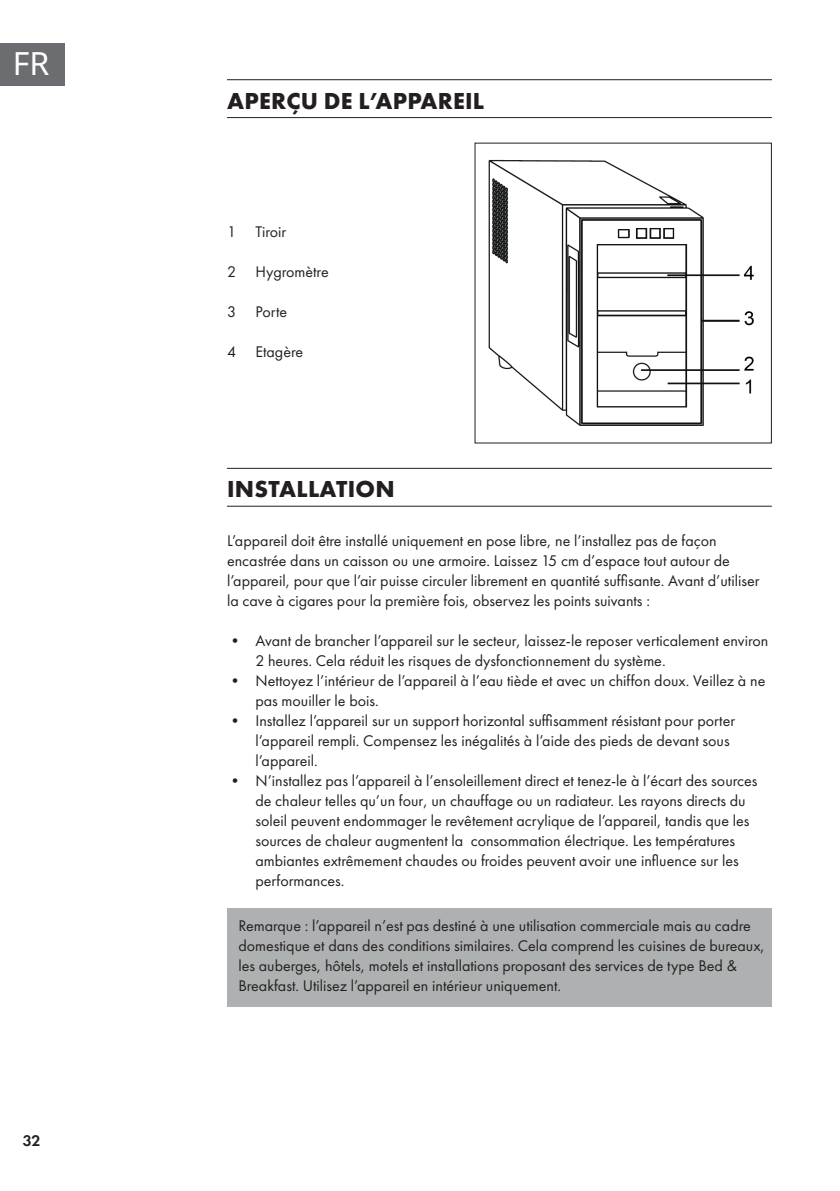
<style>
.page{position:relative;width:840px;height:1191px;background:#fff}
.page>*{position:absolute;margin:0;border:0;box-sizing:border-box;transform-origin:0 0}
.t1{font:32px "Noto Sans";color:#fff}
.t2{font:700 24px "Futura PTW08";letter-spacing:.01em;color:#231f20}
.t3{font:16px/20px "Futura PTW08";color:#231f20}
.t4{font:600 16px "Futura PTW08";color:#231f20}
</style>
<div class="page">
<div style="left:0;top:43px;width:65px;height:42px;background:#6c6d70"></div>
<hr style="left:227px;top:79px;width:544px;height:1px;background:#231f20">
<hr style="left:227px;top:117px;width:544px;height:1px;background:#231f20">
<hr style="left:227px;top:468px;width:544px;height:1px;background:#231f20">
<hr style="left:227px;top:506px;width:544px;height:1px;background:#231f20">
<div style="left:227px;top:908px;width:544px;height:98px;background:#aeb1b1"></div>
<img style="left:488px;top:159px;width:266px;height:267px">
<h1 class="t1" style="left:13px;top:41px;width:38px">FR</h1>
<p class="t4" style="left:23px;top:1130px;width:19px">32</p>
<h2 class="t2" style="left:227px;top:85px;width:258px">APERÇU DE L’APPAREIL</h2>
<p class="t3" style="left:227px;top:221px;width:61px">1 Tiroir</p>
<p class="t3" style="left:227px;top:261px;width:103px">2 Hygromètre</p>
<p class="t3" style="left:227px;top:301px;width:62px">3 Porte</p>
<p class="t3" style="left:227px;top:341px;width:78px">4 Etagère</p>
<h2 class="t2" style="left:227px;top:474px;width:169px">INSTALLATION</h2>
<p class="t3" style="left:227px;top:530px;width:533px">L’appareil doit être installé uniquement en pose libre, ne l’installez pas de façon encastrée dans un caisson ou une armoire. Laissez 15 cm d’espace tout autour de l’appareil, pour que l’air puisse circuler librement en quantité suffisante. Avant d’utiliser la cave à cigares pour la première fois, observez les points suivants :</p>
<p class="t3" style="left:255px;top:630px;width:514px;text-indent:-28px">• Avant de brancher l’appareil sur le secteur, laissez-le reposer verticalement environ<br>2 heures. Cela réduit les risques de dysfonctionnement du système.</p>
<p class="t3" style="left:255px;top:670px;width:511px;text-indent:-28px">• Nettoyez l’intérieur de l’appareil à l’eau tiède et avec un chiffon doux. Veillez à ne pas mouiller le bois.</p>
<p class="t3" style="left:255px;top:710px;width:481px;text-indent:-28px">• Installez l’appareil sur un support horizontal suffisamment résistant pour porter l’appareil rempli. Compensez les inégalités à l’aide des pieds de devant sous l’appareil.</p>
<p class="t3" style="left:255px;top:770px;width:503px;text-indent:-28px">• N’installez pas l’appareil à l’ensoleillement direct et tenez-le à l’écart des sources de chaleur telles qu’un four, un chauffage ou un radiateur. Les rayons directs du soleil peuvent endommager le revêtement acrylique de l’appareil, tandis que les sources de chaleur augmentent la consommation électrique. Les températures ambiantes extrêmement chaudes ou froides peuvent avoir une influence sur les performances.</p>
<p class="t3" style="left:238px;top:916px;width:528px">Remarque : l’appareil n’est pas destiné à une utilisation commerciale mais au cadre domestique et dans des conditions similaires. Cela comprend les cuisines de bureaux, les auberges, hôtels, motels et installations proposant des services de type Bed &amp; Breakfast. Utilisez l’appareil en intérieur uniquement.</p>
</div>
